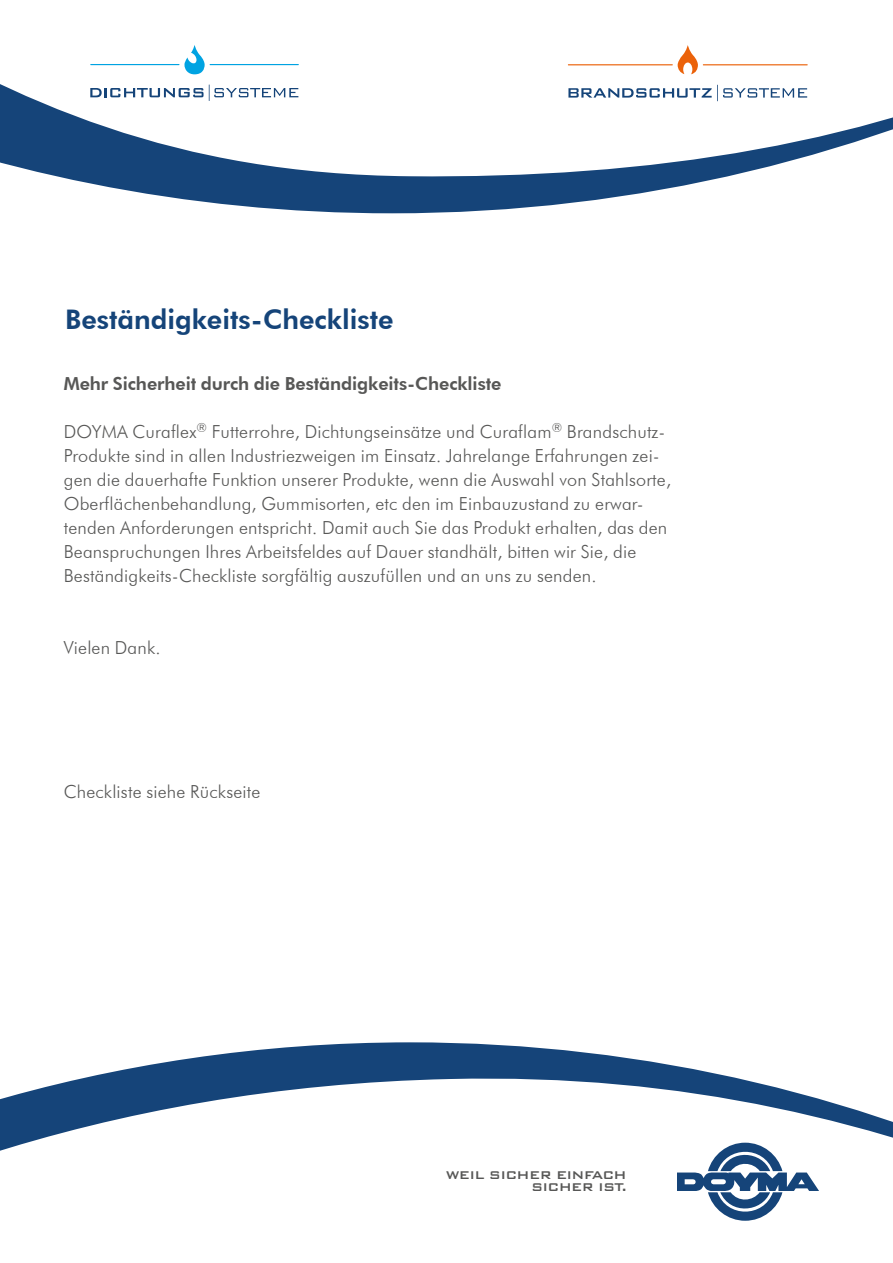
<style>
.page{position:relative;width:893px;height:1263px;background:#fff}
.page>*{position:absolute;margin:0;border:0;box-sizing:border-box;transform-origin:0 0}
.t1{font:800 27px "Futura BT";color:#154479}
.t2{font:300 18px/24px "Futura BT";letter-spacing:.01em;color:#575756}
.t3{font:800 18px "Futura BT";letter-spacing:-.005em;color:#575756}
.t4{font:500 15px/12.8px "Bank Gothic BT";letter-spacing:-.05em;color:#575756;text-align:right}
</style>
<div class="page">
<svg style="left:0;top:1042px;width:893px;height:109px"></svg>
<svg style="left:677px;top:1143px;width:142px;height:78px"></svg>
<svg style="left:0;top:63px;width:893px;height:150px"></svg>
<svg style="left:184px;top:45px;width:21px;height:29px"></svg>
<hr style="left:210px;top:64px;width:89px;height:1px;background:#00a3e2">
<hr style="left:90px;top:64px;width:89px;height:1px;background:#00a3e2">
<svg style="left:90px;top:85px;width:208px;height:16px"></svg>
<svg style="left:678px;top:45px;width:20px;height:29px"></svg>
<hr style="left:568px;top:64px;width:105px;height:1px;background:#eb620a">
<hr style="left:703px;top:64px;width:105px;height:1px;background:#eb620a">
<svg style="left:568px;top:85px;width:239px;height:16px"></svg>
<h1 class="t1" style="left:65px;top:303px;width:330px">Beständigkeits-Checkliste</h1>
<p class="t3" style="left:64px;top:372px;width:439px">Mehr Sicherheit durch die Beständigkeits-Checkliste</p>
<p class="t2" style="left:64px;top:419px;width:609px">DOYMA Curaflex<sup>®</sup> Futterrohre, Dichtungseinsätze und Curaflam<sup>®</sup> Brandschutz-Produkte sind in allen Industriezweigen im Einsatz. Jahrelange Erfahrungen zei&shy;gen die dauerhafte Funktion unserer Produkte, wenn die Auswahl von Stahlsorte, Oberflächenbehandlung, Gummisorten, etc den im Einbauzustand zu erwar&shy;tenden Anforderungen entspricht. Damit auch Sie das Produkt erhalten, das den Beanspruchungen Ihres Arbeitsfeldes auf Dauer standhält, bitten wir Sie, die Beständigkeits-Checkliste sorgfältig auszufüllen und an uns zu senden.</p>
<p class="t2" style="left:64px;top:635px;width:98px">Vielen Dank.</p>
<p class="t2" style="left:64px;top:779px;width:198px">Checkliste siehe Rückseite</p>
<p class="t4" style="left:446px;top:1168px;width:183px">WEIL SICHER EINFACH<br>SICHER IST.</p>
</div>
